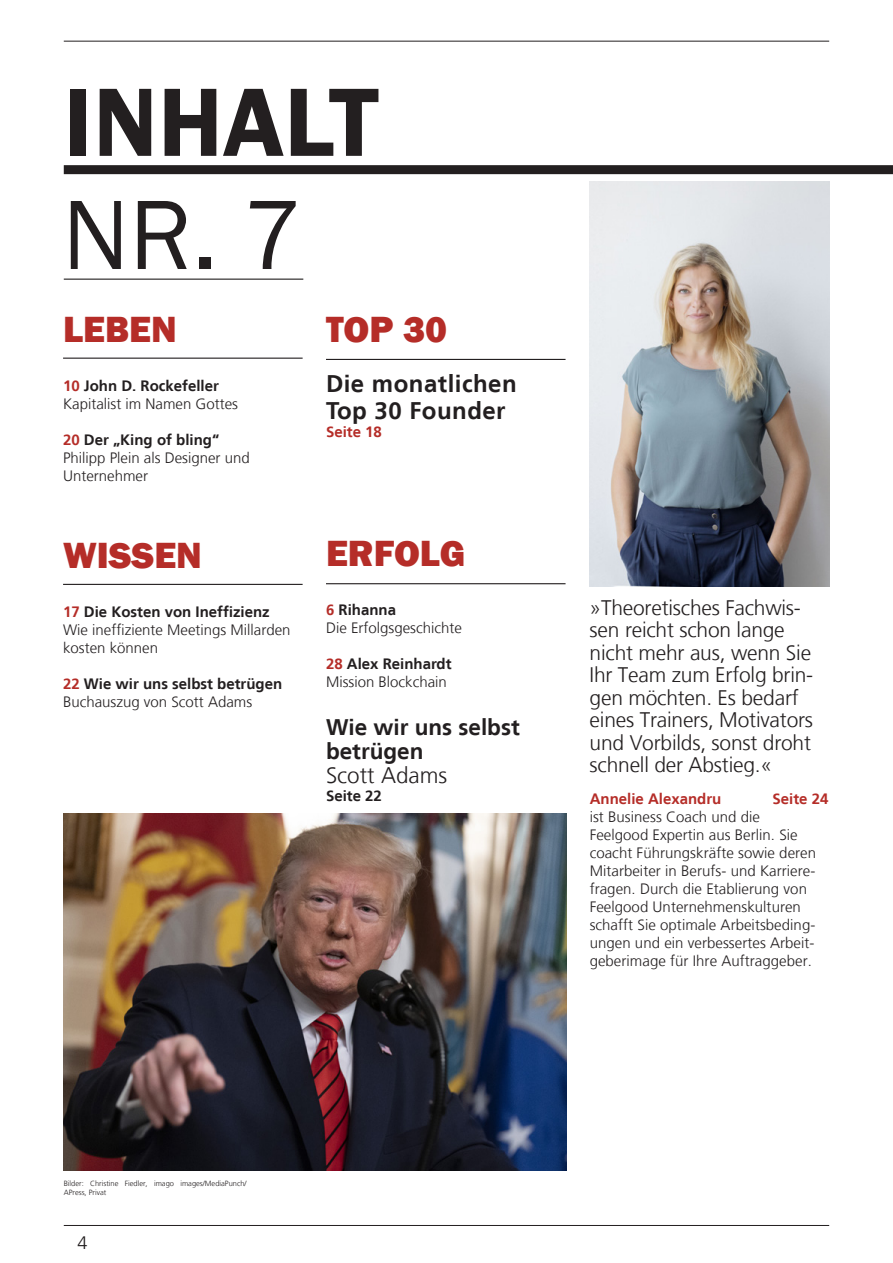
<style>
.page{position:relative;width:893px;height:1263px;background:#fff}
.page>*{position:absolute;margin:0;border:0;box-sizing:border-box;transform-origin:0 0}
.t1{font:102px "Franklin Gothic";color:#231f20}
.t2{font:600 100.5px "Franklin Gothic";color:#231f20}
.t3{font:800 37.5px "Franklin Gothic";color:#b52d28}
.t4{font:700 24px/27px "Frutiger LT";letter-spacing:.02em;color:#231f20}
.t5{font:700 22.5px/24px "Frutiger LT";color:#231f20}
.t6{font:300 22.5px "Frutiger LT";color:#231f20}
.t7{font:300 21px/22.5px "Frutiger LT";letter-spacing:-.01em;color:#231f20}
.t8{font:300 18px "Frutiger LT";color:#231f20}
.t9{font:300 15px/18px "Frutiger LT";letter-spacing:.005em;color:#231f20}
.t10{font:700 15px/18px "Frutiger LT";color:#231f20}
.t11{font:700 15px "Frutiger LT";color:#b52d28}
.t12{font:300 7.5px/9px "Frutiger LT";color:#231f20}
.s1{font-weight:700;color:#b52d28}
.s2{font-weight:700}
.s3{color:#b52d28}
.s4{font-weight:300}
</style>
<div class="page">
<div style="left:64px;top:165px;width:829px;height:9px;background:#231f20"></div>
<hr style="left:63px;top:358px;width:240px;height:1px;background:#231f20">
<hr style="left:326px;top:359px;width:240px;height:1px;background:#231f20">
<hr style="left:63px;top:584px;width:240px;height:1px;background:#231f20">
<hr style="left:64px;top:279px;width:239px;height:1px;background:#231f20">
<hr style="left:326px;top:583px;width:240px;height:1px;background:#231f20">
<img style="left:589px;top:181px;width:240px;height:405px">
<img style="left:63px;top:813px;width:503px;height:357px">
<hr style="left:64px;top:41px;width:765px;height:1px;background:#231f20">
<hr style="left:64px;top:1225px;width:765px;height:1px;background:#231f20">
<h2 class="t2" style="left:64px;top:60px;width:316px">INHALT</h2>
<h1 class="t1" style="left:62px;top:172px;width:242px">NR. 7</h1>
<h3 class="t3" style="left:63px;top:305px;width:115px">LEBEN</h3>
<p class="t9" style="left:63px;top:377px;width:176px"><span class="s1">10</span> <span class="s2">John D. Rockefeller<br></span>Kapitalist im Namen Gottes</p>
<p class="t9" style="left:63px;top:431px;width:188px"><span class="s1">20</span> <span class="s2">Der „King of bling“<br></span>Philipp Plein als Designer und<br>Unternehmer</p>
<h3 class="t3" style="left:326px;top:305px;width:122px">TOP 30</h3>
<h3 class="t4" style="left:326px;top:370px;width:192px">Die monatlichen<br>Top 30 Founder</h3>
<p class="t11" style="left:326px;top:422px;width:57px">Seite 18</p>
<h3 class="t3" style="left:63px;top:531px;width:140px">WISSEN</h3>
<h3 class="t3" style="left:326px;top:529px;width:141px">ERFOLG</h3>
<p class="t9" style="left:63px;top:603px;width:229px"><span class="s1">17</span> <span class="s2">Die Kosten von Ineffizienz<br></span>Wie ineffiziente Meetings Millarden kosten können</p>
<p class="t10" style="left:63px;top:675px;width:221px"><span class="s3">22</span> Wie wir uns selbst betrügen<br><span class="s4">Buchauszug von Scott Adams</span></p>
<p class="t9" style="left:326px;top:601px;width:137px"><span class="s1">6</span> <span class="s2">Rihanna<br></span>Die Erfolgsgeschichte</p>
<p class="t9" style="left:326px;top:655px;width:127px"><span class="s1">28</span> <span class="s2">Alex Reinhardt<br></span>Mission Blockchain</p>
<h3 class="t5" style="left:326px;top:715px;width:195px">Wie wir uns selbst betrügen</h3>
<h3 class="t6" style="left:326px;top:762px;width:123px">Scott Adams</h3>
<p class="t10" style="left:326px;top:786px;width:57px">Seite 22</p>
<h3 class="t7" style="left:590px;top:597px;width:225px">»Theoretisches Fachwis&shy;sen reicht schon lange nicht mehr aus, wenn Sie<br>Ihr Team zum Erfolg brin&shy;gen möchten. Es bedarf eines Trainers, Motivators und Vorbilds, sonst droht schnell der Abstieg.«</h3>
<p class="t11" style="left:590px;top:789px;width:133px">Annelie Alexandru</p>
<p class="t11" style="left:772px;top:789px;width:57px">Seite 24</p>
<p class="t9" style="left:590px;top:808px;width:228px">ist Business Coach und die Feelgood Expertin aus Berlin. Sie coacht Führungskräfte sowie deren Mitarbeiter in Berufs- und Karriere&shy;fragen. Durch die Etablierung von Feelgood Unternehmenskulturen schafft Sie optimale Arbeitsbeding&shy;ungen und ein verbessertes Arbeit&shy;geberimage für Ihre Auftraggeber.</p>
<p class="t12" style="left:64px;top:1179px;width:184px">Bilder: Christine Fiedler, imago images/MediaPunch/<br>APress, Privat</p>
<p class="t8" style="left:78px;top:1233px;width:12px">4</p>
</div>
